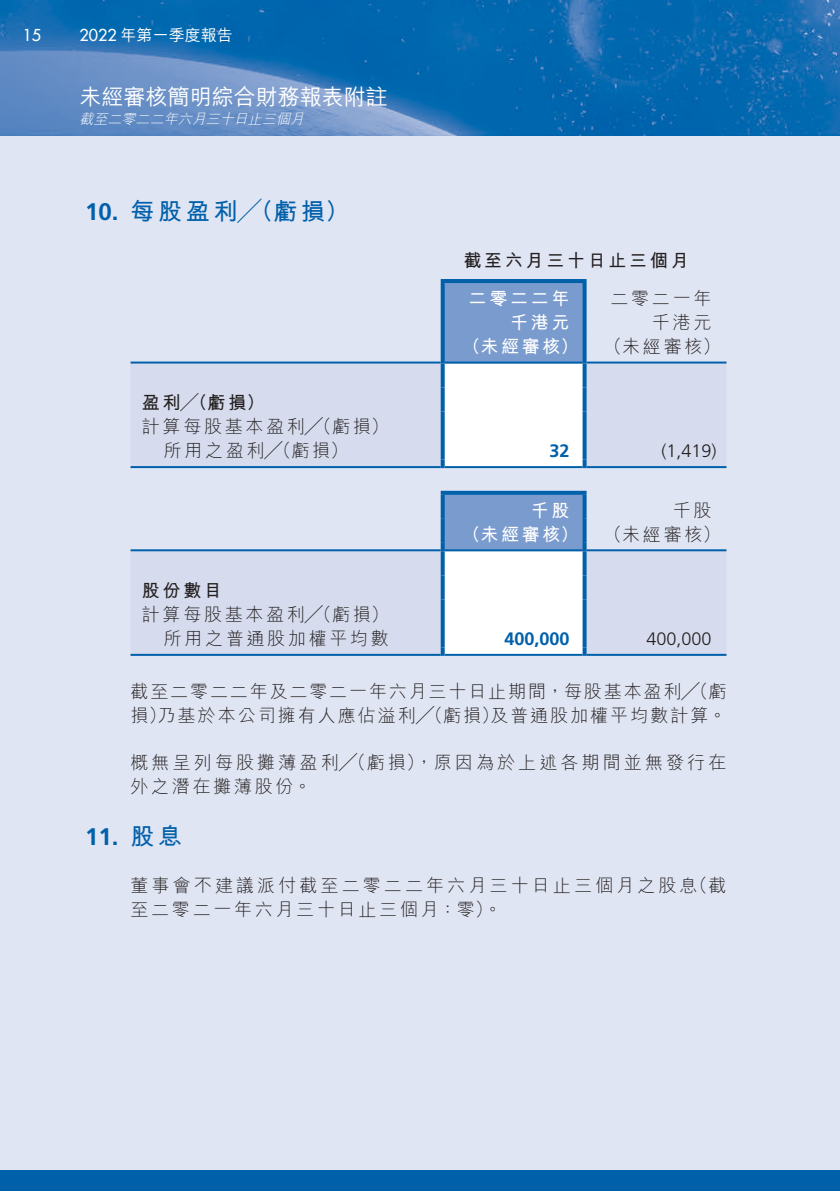
<style>
.page{position:relative;width:840px;height:1191px;background:#fff}
.page>*{position:absolute;margin:0;border:0;box-sizing:border-box;transform-origin:0 0}
._01_Heading_1{font:700 24px "M Hei HK";letter-spacing:.15em;color:#0060aa}
._01_Heading_1-2{font:700 24px "Frutiger LT Std";color:#0060aa}
.t1{font:500 22px "M Hei HK";color:#fff}
._00_Body_text{font:300 18px/24px "M Hei HK";letter-spacing:.17em;color:#231f20}
._50_Table_Body{font:300 18px/24px "M Hei HK";letter-spacing:.15em;color:#231f20}
._00_Body_text-2{font:300 18px/24px "M Hei HK";letter-spacing:.105em;color:#231f20}
._50_Table_Body-2{font:700 18px "M Hei HK";letter-spacing:.15em;color:#231f20}
._50_Table_Body-3{font:700 18px "M Hei HK";letter-spacing:.15em;color:#fff}
._50_Table_Body-4{font:300 18px "Frutiger LT Std";color:#231f20}
._50_Table_Body-5{font:700 18px "Frutiger LT Std";color:#0060aa}
.t2{font:500 16px "M Hei HK";color:#fff}
.t3{font:500 16px "Futura Std";color:#fff}
.t4{font:italic 300 14px "M Hei HK";color:#fff}
.s1{font-family:"Futura Std"}
.s2{font-family:"Frutiger LT Std"}
.s3{font-family:"M Hei HK"}
</style>
<div class="page">
<div style="left:0;top:0;width:839px;height:1191px;background:#e0e5f3"></div>
<hr style="left:839px;top:0;width:1px;height:1191px;background:#e0e5f3">
<div style="left:0;top:1170px;width:839px;height:21px;background:#0060aa"></div>
<svg style="left:839px;top:1170px;width:1px;height:21px"></svg>
<img style="left:0;top:0;width:839px;height:136px">
<div style="left:130px;top:363px;width:596px;height:103px;background:#d6dcee"></div>
<hr style="left:440px;top:279px;width:146px;height:4px;background:#0060aa">
<svg style="left:440px;top:281px;width:146px;height:187px;background:#b9cce5"></svg>
<hr style="left:130px;top:361px;width:310px;height:2px;background:#0060aa">
<hr style="left:444px;top:361px;width:138px;height:2px;background:#0060aa">
<hr style="left:586px;top:361px;width:140px;height:2px;background:#0060aa">
<hr style="left:130px;top:466px;width:310px;height:2px;background:#0060aa">
<hr style="left:444px;top:466px;width:138px;height:2px;background:#0060aa">
<hr style="left:586px;top:466px;width:140px;height:2px;background:#0060aa">
<div style="left:130px;top:551px;width:596px;height:103px;background:#d6dcee"></div>
<hr style="left:440px;top:491px;width:146px;height:4px;background:#0060aa">
<svg style="left:440px;top:493px;width:146px;height:163px;background:#c3d4e9"></svg>
<hr style="left:130px;top:549px;width:310px;height:2px;background:#0060aa">
<hr style="left:444px;top:549px;width:138px;height:2px;background:#0060aa">
<hr style="left:586px;top:549px;width:140px;height:2px;background:#0060aa">
<hr style="left:130px;top:654px;width:310px;height:2px;background:#0060aa">
<hr style="left:444px;top:654px;width:138px;height:2px;background:#0060aa">
<hr style="left:586px;top:654px;width:140px;height:2px;background:#0060aa">
<p class="t3" style="left:23px;top:25px;width:20px">15</p>
<p class="t2" style="left:80px;top:23px;width:154px"><span class="s1">2022</span> 年第一季度報告</p>
<p class="t1" style="left:80px;top:81px;width:310px">未經審核簡明綜合財務報表附註</p>
<p class="t4" style="left:80px;top:111px;width:229px">截至二零二二年六月三十日止三個月</p>
<p class="_01_Heading_1" style="left:85px;top:194px;width:265px"><span class="s2">10.</span> 每股盈利╱（虧損）</p>
<p class="_50_Table_Body-2" style="left:142px;top:389px;width:124px">盈利╱（虧損）</p>
<p class="_50_Table_Body" style="left:163px;top:414px;width:226px;text-indent:-22px">計算每股基本盈利╱（虧損）所用之盈利╱（虧損）</p>
<p class="_50_Table_Body-2" style="left:463px;top:248px;width:226px">截至六月三十日止三個月</p>
<p class="_50_Table_Body-3" style="left:468px;top:285px;width:102px">二零二二年</p>
<p class="_50_Table_Body" style="left:610px;top:286px;width:102px">二零二一年</p>
<p class="_50_Table_Body-3" style="left:510px;top:309px;width:61px">千港元</p>
<p class="_50_Table_Body" style="left:651px;top:310px;width:61px">千港元</p>
<p class="_50_Table_Body-3" style="left:462px;top:333px;width:118px">（未經審核）</p>
<p class="_50_Table_Body" style="left:604px;top:334px;width:118px">（未經審核）</p>
<p class="_50_Table_Body-5" style="left:549px;top:440px;width:22px">32</p>
<p class="_50_Table_Body-4" style="left:661px;top:441px;width:57px">(1,419)</p>
<p class="_50_Table_Body-3" style="left:530px;top:497px;width:40px">千股</p>
<p class="_50_Table_Body" style="left:672px;top:497px;width:40px">千股</p>
<p class="_50_Table_Body-3" style="left:462px;top:521px;width:118px">（未經審核）</p>
<p class="_50_Table_Body" style="left:604px;top:521px;width:118px">（未經審核）</p>
<p class="_50_Table_Body-2" style="left:142px;top:577px;width:82px">股份數目</p>
<p class="_50_Table_Body" style="left:142px;top:602px;width:248px;text-align:right">計算每股基本盈利╱（虧損）所用之普通股加權平均數</p>
<p class="_50_Table_Body-5" style="left:504px;top:628px;width:67px">400,000</p>
<p class="_50_Table_Body-4" style="left:646px;top:628px;width:67px">400,000</p>
<p class="_00_Body_text-2" style="left:130px;top:679px;width:597px">截至二零二二年及二零二一年六月三十日止期間，每股基本盈利╱（虧損）乃基於本公司擁有人應佔溢利╱（虧損）及普通股加權平均數計算。</p>
<p class="_00_Body_text" style="left:130px;top:750px;width:597px">概無呈列每股攤薄盈利╱（虧損），原因為於上述各期間並無發行在外之潛在攤薄股份。</p>
<p class="_01_Heading_1-2" style="left:85px;top:823px;width:98px">11. <span class="s3">股息</span></p>
<p class="_00_Body_text" style="left:130px;top:873px;width:597px">董事會不建議派付截至二零二二年六月三十日止三個月之股息（截至二零二一年六月三十日止三個月：零）。</p>
</div>
